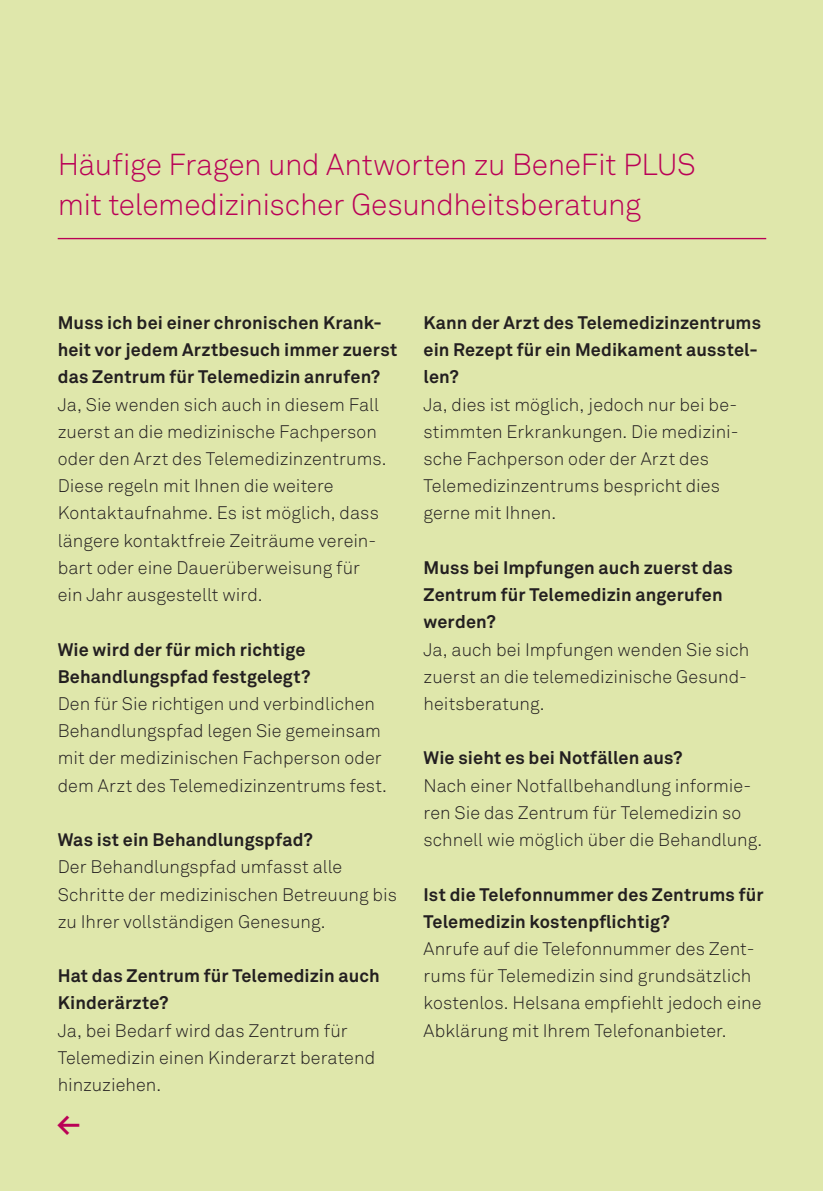
<style>
.page{position:relative;width:823px;height:1191px;background:#fff}
.page>*{position:absolute;margin:0;border:0;box-sizing:border-box;transform-origin:0 0}
._02_Titel_2_ROT{font:30px/40px "Akkurat Light Office";letter-spacing:-.01em;color:#ba0156}
._03_Zwischentitel_Bo{font:700 30px "Akkurat Office";color:#ba0156}
._04_Grundtext{font:18px/27.2px "Akkurat Light Office";letter-spacing:.005em;color:#231f20}
._03_Zwischentitel_Bo-2{font:700 18px/27.2px "Akkurat Office";letter-spacing:.01em;color:#231f20}
</style>
<div class="page">
<div style="left:0;top:0;width:822px;height:1191px;background:#dfe7ab"></div>
<hr style="left:58px;top:238px;width:707px;height:1px;background:#ba0156">
<p class="_02_Titel_2_ROT" style="left:58px;top:145px;width:639px">Häufige Fragen und Antworten zu BeneFit PLUS mit telemedizinischer Gesundheitsberatung</p>
<p class="_03_Zwischentitel_Bo-2" style="left:58px;top:309px;width:341px">Muss ich bei einer chronischen Krank&shy;heit vor jedem Arztbesuch immer zuerst das Zentrum für Telemedizin anrufen?</p>
<p class="_04_Grundtext" style="left:58px;top:391px;width:330px">Ja, Sie wenden sich auch in diesem Fall zuerst an die medizinische Fachperson oder den Arzt des Telemedizinzentrums.<br>Diese regeln mit Ihnen die weitere Kontaktaufnahme. Es ist möglich, dass längere kontaktfreie Zeiträume verein&shy;bart oder eine Dauerüberweisung für ein Jahr ausgestellt wird.</p>
<p class="_03_Zwischentitel_Bo-2" style="left:58px;top:636px;width:254px">Wie wird der für mich richtige<br>Behandlungspfad festgelegt?</p>
<p class="_04_Grundtext" style="left:58px;top:690px;width:330px">Den für Sie richtigen und verbindlichen Behandlungspfad legen Sie gemeinsam mit der medizinischen Fachperson oder dem Arzt des Telemedizinzentrums fest.</p>
<p class="_03_Zwischentitel_Bo-2" style="left:58px;top:826px;width:257px">Was ist ein Behandlungspfad?</p>
<p class="_04_Grundtext" style="left:58px;top:853px;width:340px">Der Behandlungspfad umfasst alle<br>Schritte der medizinischen Betreuung bis zu Ihrer vollständigen Genesung.</p>
<p class="_03_Zwischentitel_Bo-2" style="left:58px;top:962px;width:323px">Hat das Zentrum für Telemedizin auch<br>Kinderärzte?</p>
<p class="_04_Grundtext" style="left:58px;top:1017px;width:319px">Ja, bei Bedarf wird das Zentrum für<br>Telemedizin einen Kinderarzt beratend hinzuziehen.</p>
<p class="_03_Zwischentitel_Bo" style="left:57px;top:1105px;width:25px">←</p>
<p class="_03_Zwischentitel_Bo-2" style="left:423px;top:309px;width:339px">Kann der Arzt des Telemedizinzentrums ein Rezept für ein Medikament ausstel&shy;len?</p>
<p class="_04_Grundtext" style="left:423px;top:391px;width:316px">Ja, dies ist möglich, jedoch nur bei be&shy;stimmten Erkrankungen. Die medizini&shy;sche Fachperson oder der Arzt des Telemedizinzentrums bespricht dies gerne mit Ihnen.</p>
<p class="_03_Zwischentitel_Bo-2" style="left:423px;top:554px;width:311px">Muss bei Impfungen auch zuerst das<br>Zentrum für Telemedizin angerufen werden?</p>
<p class="_04_Grundtext" style="left:423px;top:636px;width:327px">Ja, auch bei Impfungen wenden Sie sich zuerst an die telemedizinische Gesund&shy;heitsberatung.</p>
<p class="_03_Zwischentitel_Bo-2" style="left:423px;top:744px;width:260px">Wie sieht es bei Notfällen aus?</p>
<p class="_04_Grundtext" style="left:423px;top:772px;width:340px">Nach einer Notfallbehandlung informie&shy;ren Sie das Zentrum für Telemedizin so schnell wie möglich über die Behandlung.</p>
<p class="_03_Zwischentitel_Bo-2" style="left:423px;top:880px;width:341px">Ist die Telefonnummer des Zentrums für<br>Telemedizin kostenpflichtig?</p>
<p class="_04_Grundtext" style="left:423px;top:935px;width:339px">Anrufe auf die Telefonnummer des Zent&shy;rums für Telemedizin sind grundsätzlich kostenlos. Helsana empfiehlt jedoch eine Abklärung mit Ihrem Telefonanbieter.</p>
</div>
